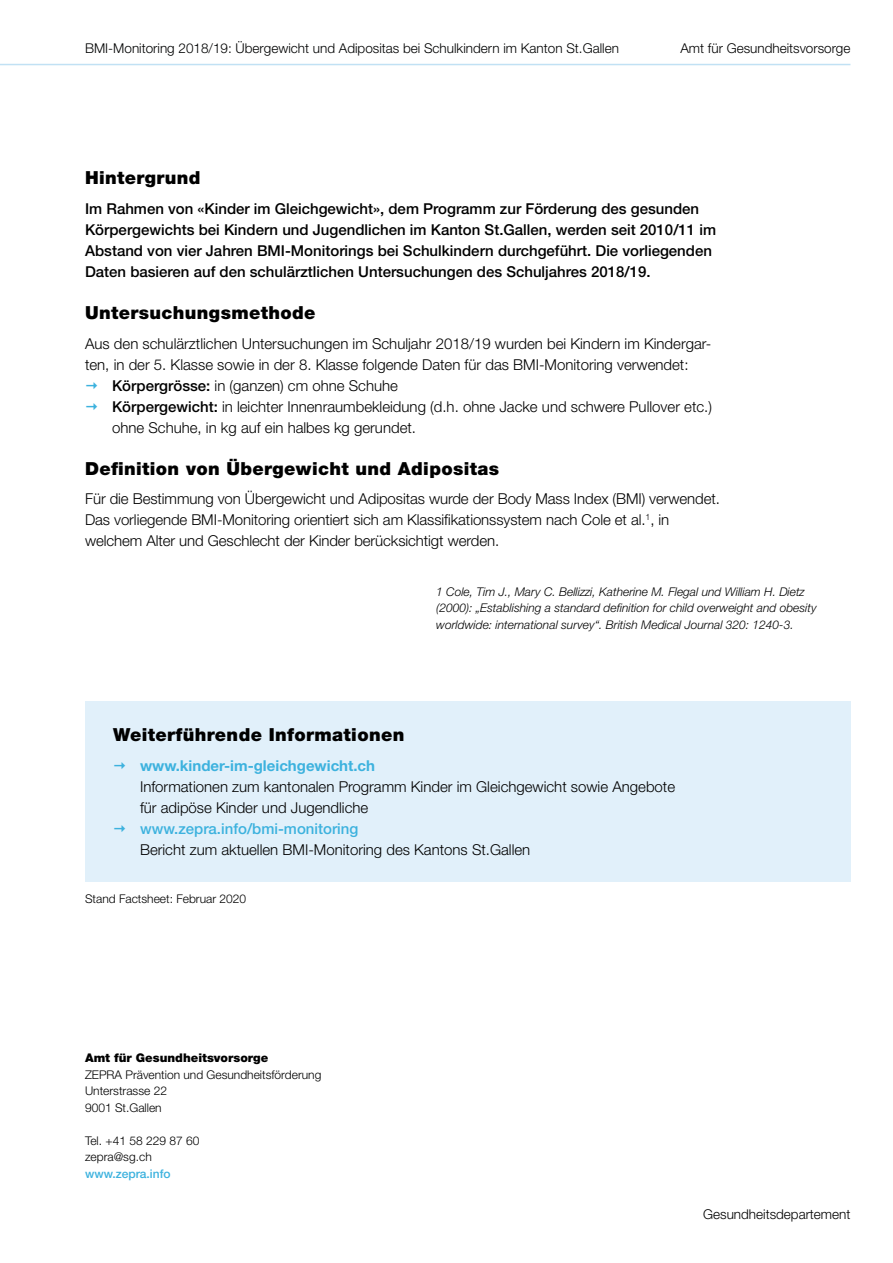
<style>
.page{position:relative;width:893px;height:1263px;background:#fff}
.page>*{position:absolute;margin:0;border:0;box-sizing:border-box;transform-origin:0 0}
.t1{font:900 18px "Helvetica Neue";letter-spacing:.02em;color:#000}
.t2{font:300 15px/21px "Helvetica Neue";color:#000}
.t3{font:500 15px/21px "Helvetica Neue";color:#000}
.t4{font:700 15px "Helvetica Neue";color:#3db2de}
.t5{font:500 15px "Helvetica Neue";color:#3db2de}
.t6{font:300 13.5px "Helvetica Neue";color:#010202}
.t7{font:300 13.5px "Helvetica Neue";color:#000}
.t8{font:italic 300 12px/16.5px "Helvetica Neue";color:#000}
.t9{font:300 12px/16.5px "Helvetica Neue";color:#000}
.t10{font:900 12px "Helvetica Neue";color:#000}
.t11{font:500 12px "Helvetica Neue";color:#3db2de}
.s1{font-weight:500}
</style>
<div class="page">
<div style="left:85px;top:702px;width:765px;height:180px;background:#e1f0fa"></div>
<hr style="left:0;top:64px;width:850px;height:1px;background:#c1e1f4">
<p class="t6" style="left:85px;top:40px;width:535px">BMI-Monitoring 2018/19: Übergewicht und Adipositas bei Schulkindern im Kanton St.Gallen</p>
<p class="t7" style="left:680px;top:40px;width:172px">Amt für Gesundheitsvorsorge</p>
<p class="t1" style="left:85px;top:167px;width:117px">Hintergrund</p>
<p class="t3" style="left:85px;top:198px;width:633px">Im Rahmen von «Kinder im Gleichgewicht», dem Programm zur Förderung des gesunden Körpergewichts bei Kindern und Jugendlichen im Kanton St.Gallen, werden seit 2010/11 im Abstand von vier Jahren BMI-Monitorings bei Schulkindern durchgeführt. Die vorliegenden Daten basieren auf den schulärztlichen Untersuchungen des Schuljahres 2018/19.</p>
<p class="t1" style="left:85px;top:302px;width:232px">Untersuchungsmethode</p>
<p class="t2" style="left:85px;top:332px;width:628px">Aus den schulärztlichen Untersuchungen im Schuljahr 2018/19 wurden bei Kindern im Kindergar-</p>
<p class="t2" style="left:85px;top:353px;width:605px">ten, in der 5. Klasse sowie in der 8. Klasse folgende Daten für das BMI-Monitoring verwendet:</p>
<p class="t2" style="left:112px;top:374px;width:287px"><span class="s1">Körpergrösse:</span> in (ganzen) cm ohne Schuhe</p>
<p class="t2" style="left:112px;top:395px;width:601px"><span class="s1">Körpergewicht:</span> in leichter Innenraumbekleidung (d.h. ohne Jacke und schwere Pullover etc.)</p>
<p class="t2" style="left:112px;top:416px;width:305px">ohne Schuhe, in kg auf ein halbes kg gerundet.</p>
<p class="t1" style="left:85px;top:457px;width:416px">Definition von Übergewicht und Adipositas</p>
<p class="t2" style="left:85px;top:488px;width:636px">Für die Bestimmung von Übergewicht und Adipositas wurde der Body Mass Index (BMI) verwendet.<br>Das vorliegende BMI-Monitoring orientiert sich am Klassifikationssystem nach Cole et al.<sup>1</sup>, in welchem Alter und Geschlecht der Kinder berücksichtigt werden.</p>
<p class="t8" style="left:436px;top:583px;width:382px">1 Cole, Tim J., Mary C. Bellizzi, Katherine M. Flegal und William H. Dietz (2000): „Establishing a standard definition for child overweight and obesity worldwide: international survey“. British Medical Journal 320: 1240-3.</p>
<p class="t1" style="left:113px;top:724px;width:293px">Weiterführende Informationen</p>
<p class="t4" style="left:140px;top:756px;width:237px">www.kinder-im-gleichgewicht.ch</p>
<p class="t2" style="left:140px;top:776px;width:537px">Informationen zum kantonalen Programm Kinder im Gleichgewicht sowie Angebote für adipöse Kinder und Jugendliche</p>
<p class="t5" style="left:140px;top:820px;width:220px">www.zepra.info/bmi-monitoring</p>
<p class="t2" style="left:140px;top:839px;width:392px">Bericht zum aktuellen BMI-Monitoring des Kantons St.Gallen</p>
<p class="t9" style="left:85px;top:890px;width:163px">Stand Factsheet: Februar 2020</p>
<p class="t10" style="left:85px;top:1051px;width:185px">Amt für Gesundheitsvorsorge</p>
<p class="t9" style="left:85px;top:1066px;width:238px">ZEPRA Prävention und Gesundheitsförderung<br>Unterstrasse 22<br>9001 St.Gallen</p>
<p class="t9" style="left:85px;top:1132px;width:116px">Tel. +41 58 229 87 60 zepra@sg.ch</p>
<p class="t11" style="left:85px;top:1166px;width:87px">www.zepra.info</p>
<p class="t7" style="left:703px;top:1206px;width:149px">Gesundheitsdepartement</p>
</div>
